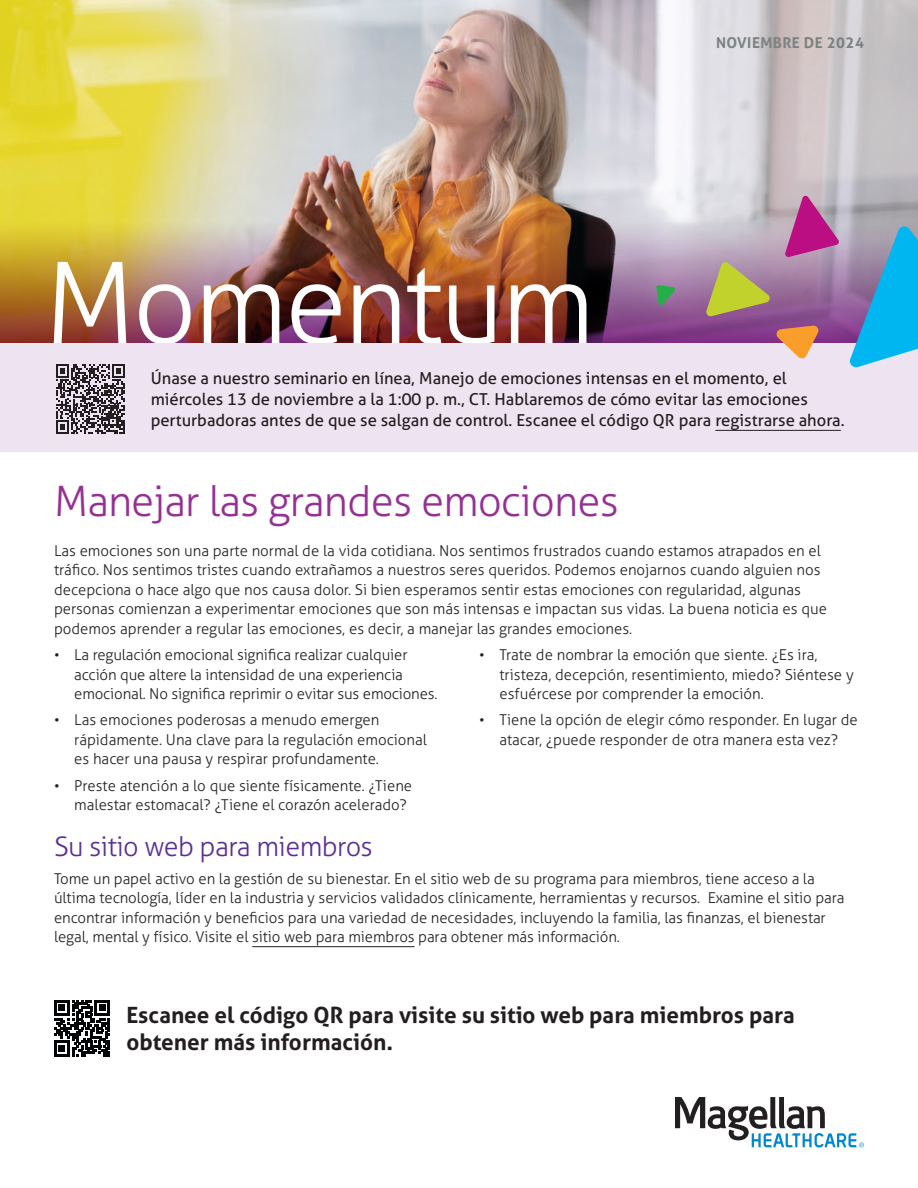
<style>
.page{position:relative;width:918px;height:1188px;background:#fff}
.page>*{position:absolute;margin:0;border:0;box-sizing:border-box;transform-origin:0 0}
.Momentum_title{font:300 112.65px "Aller";letter-spacing:-.03em;color:#fff}
.Front_article_headline{font:300 42px "Aller";letter-spacing:-.02em;color:#953193}
.Front_spotlight_headline{font:300 27px "Aller";letter-spacing:-.02em;color:#5c2f92}
.Closing{font:700 22.5px/27px "Aller";color:#231f20}
.Front_sidebar_webinar{font:16.5px/21px "Aller";color:#231f20}
.Body_copy{font:300 15px/19.5px "Aller";color:#231f20}
.Front_sidebar_webinar-2{font:700 15px "Aller";letter-spacing:.025em;color:#7c8281}
</style>
<div class="page">
<img style="left:0;top:0;width:918px;height:222px">
<img style="left:0;top:222px;width:918px;height:121px">
<svg style="left:675px;top:1097px;width:189px;height:50px"></svg>
<div style="left:0;top:343px;width:918px;height:108px;background:#eee4f1"></div>
<hr style="left:715px;top:430px;width:126px;height:1px;background:#231f20">
<svg style="left:785px;top:195px;width:55px;height:63px"></svg>
<svg style="left:775px;top:325px;width:45px;height:34px"></svg>
<svg style="left:849px;top:225px;width:69px;height:143px"></svg>
<svg style="left:705px;top:261px;width:66px;height:56px"></svg>
<svg style="left:656px;top:285px;width:20px;height:21px"></svg>
<hr style="left:252px;top:946px;width:163px;height:1px;background:#231f20">
<svg style="left:56px;top:364px;width:69px;height:69px"></svg>
<svg style="left:54px;top:1000px;width:56px;height:56px"></svg>
<div style="left:58px;top:1045px;width:7px;height:7px;background:#020304"></div>
<p class="Front_sidebar_webinar-2" style="left:716px;top:33px;width:149px">NOVIEMBRE DE 2024</p>
<p class="Momentum_title" style="left:44px;top:232px;width:553px">Momentum</p>
<p class="Front_sidebar_webinar" style="left:151px;top:367px;width:696px">Únase a nuestro seminario en línea, Manejo de emociones intensas en el momento, el miércoles 13 de noviembre a la 1:00 p. m., CT. Hablaremos de cómo evitar las emociones perturbadoras antes de que se salgan de control. Escanee el código QR para registrarse ahora.</p>
<p class="Front_article_headline" style="left:54px;top:475px;width:566px">Manejar las grandes emociones</p>
<p class="Body_copy" style="left:54px;top:541px;width:775px">Las emociones son una parte normal de la vida cotidiana. Nos sentimos frustrados cuando estamos atrapados en el tráfico. Nos sentimos tristes cuando extrañamos a nuestros seres queridos. Podemos enojarnos cuando alguien nos decepciona o hace algo que nos causa dolor. Si bien esperamos sentir estas emociones con regularidad, algunas personas comienzan a experimentar emociones que son más intensas e impactan sus vidas. La buena noticia es que podemos aprender a regular las emociones, es decir, a manejar las grandes emociones.</p>
<p class="Body_copy" style="left:74px;top:645px;width:365px;text-indent:-20px">• La regulación emocional significa realizar cualquier acción que altere la intensidad de una experiencia emocional. No significa reprimir o evitar sus emociones.</p>
<p class="Body_copy" style="left:74px;top:710px;width:354px;text-indent:-20px">• Las emociones poderosas a menudo emergen rápidamente. Una clave para la regulación emocional es hacer una pausa y respirar profundamente.</p>
<p class="Body_copy" style="left:74px;top:775px;width:339px;text-indent:-20px">• Preste atención a lo que siente físicamente. ¿Tiene malestar estomacal? ¿Tiene el corazón acelerado?</p>
<p class="Body_copy" style="left:500px;top:645px;width:356px;text-indent:-20px">• Trate de nombrar la emoción que siente. ¿Es ira, tristeza, decepción, resentimiento, miedo? Siéntese y esfuércese por comprender la emoción.</p>
<p class="Body_copy" style="left:479px;top:710px;width:380px;text-align:center">• Tiene la opción de elegir cómo responder. En lugar de atacar, ¿puede responder de otra manera esta vez?</p>
<p class="Front_spotlight_headline" style="left:54px;top:829px;width:320px">Su sitio web para miembros</p>
<p class="Body_copy" style="left:54px;top:868px;width:792px">Tome un papel activo en la gestión de su bienestar. En el sitio web de su programa para miembros, tiene acceso a la última tecnología, líder en la industria y servicios validados clínicamente, herramientas y recursos. Examine el sitio para encontrar información y beneficios para una variedad de necesidades, incluyendo la familia, las finanzas, el bienestar legal, mental y físico. Visite el sitio web para miembros para obtener más información.</p>
<p class="Closing" style="left:126px;top:1001px;width:670px">Escanee el código QR para visite su sitio web para miembros para obtener más información.</p>
</div>
